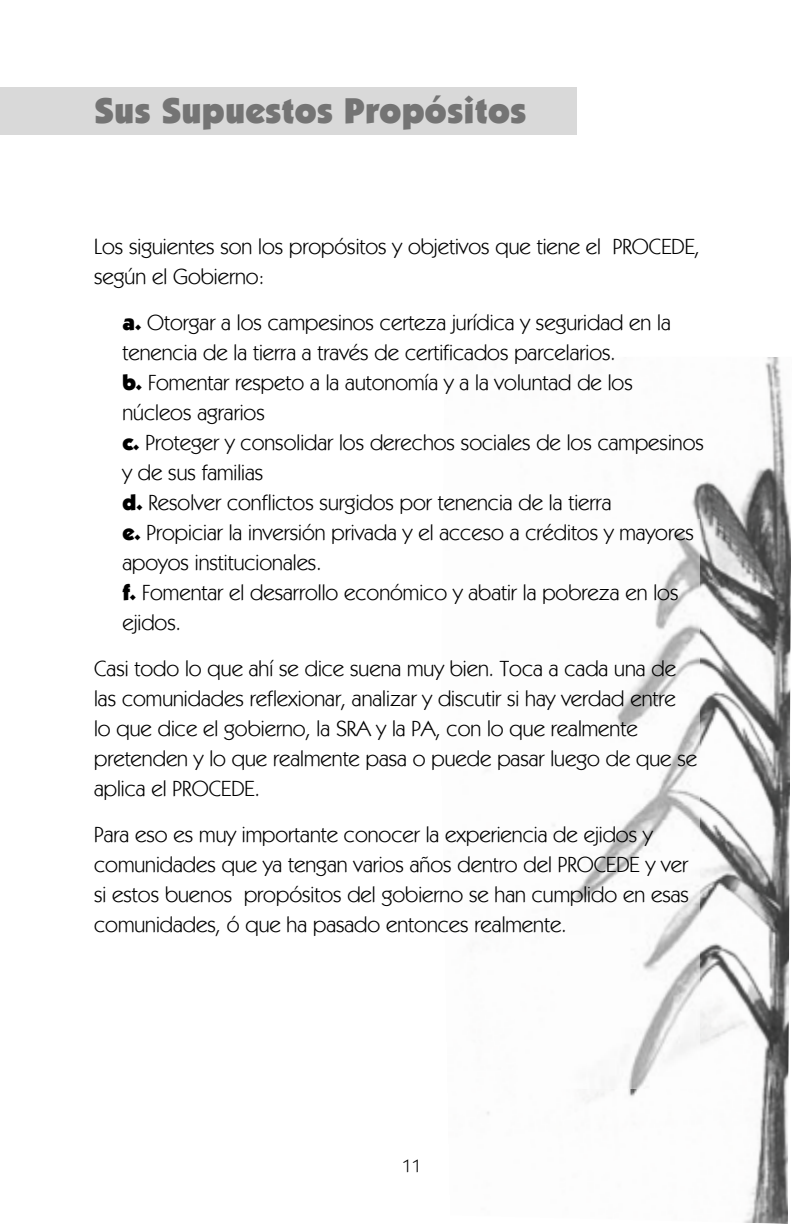
<style>
.page{position:relative;width:792px;height:1224px;background:#fff}
.page>*{position:absolute;margin:0;border:0;box-sizing:border-box;transform-origin:0 0}
.t1{font:900 36px "Kabel IT Cby BT";letter-spacing:.01em;color:#747474}
.t2{font:22px/30px "Kabel IT Cby BT";color:#000}
.t3{font:18px "Kabel IT Cby BT";color:#000}
.s1{font-weight:900}
</style>
<div class="page">
<img style="left:444px;top:357px;width:347px;height:867px">
<img style="left:561px;top:520px;width:138px;height:568px">
<div style="left:1px;top:87px;width:576px;height:47px;background:#d9d9d9"></div>
<h1 class="t1" style="left:94px;top:89px;width:433px">Sus Supuestos Propósitos</h1>
<p class="t2" style="left:94px;top:231px;width:607px">Los siguientes son los propósitos y objetivos que tiene el PROCEDE, según el Gobierno:</p>
<p class="t2" style="left:122px;top:307px;width:583px"><span class="s1">a.</span> Otorgar a los campesinos certeza jurídica y seguridad en la tenencia de la tierra a través de certificados parcelarios.<br><span class="s1">b.</span> Fomentar respeto a la autonomía y a la voluntad de los núcleos agrarios<br><span class="s1">c.</span> Proteger y consolidar los derechos sociales de los campesinos y de sus familias<br><span class="s1">d.</span> Resolver conflictos surgidos por tenencia de la tierra<br><span class="s1">e.</span> Propiciar la inversión privada y el acceso a créditos y mayores apoyos institucionales.<br><span class="s1">f.</span> Fomentar el desarrollo económico y abatir la pobreza en los ejidos.</p>
<p class="t2" style="left:94px;top:653px;width:605px">Casi todo lo que ahí se dice suena muy bien. Toca a cada una de las comunidades reflexionar, analizar y discutir si hay verdad entre lo que dice el gobierno, la SRA y la PA, con lo que realmente pretenden y lo que realmente pasa o puede pasar luego de que se aplica el PROCEDE.</p>
<p class="t2" style="left:94px;top:819px;width:596px">Para eso es muy importante conocer la experiencia de ejidos y comunidades que ya tengan varios años dentro del PROCEDE y ver si estos buenos propósitos del gobierno se han cumplido en esas comunidades, ó que ha pasado entonces realmente.</p>
<p class="t3" style="left:402px;top:1155px;width:21px">11</p>
</div>
